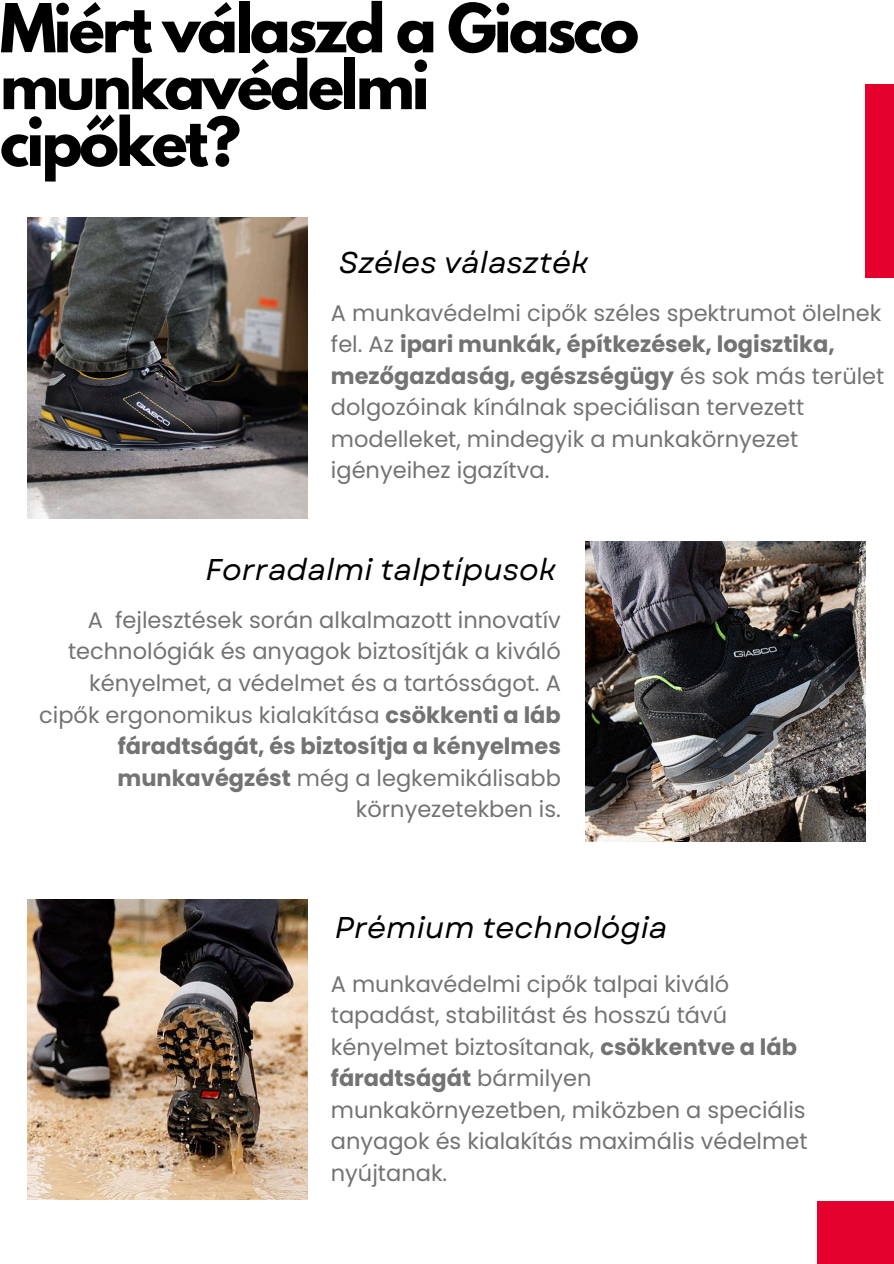
<style>
.page{position:relative;width:894px;height:1264px;background:#fff}
.page>*{position:absolute;margin:0;border:0;box-sizing:border-box;transform-origin:0 0}
.t1{font:700 59.85px/56.8px "League Spartan";letter-spacing:-.05em;color:#000}
.t2{font:italic 30px "Garet";color:#000}
.t3{font:22.5px/31.5px "Poppins";color:#737373}
.s1{font-weight:700}
</style>
<div class="page">
<img style="left:27px;top:218px;width:280px;height:300px">
<img style="left:585px;top:541px;width:280px;height:300px">
<div style="left:864px;top:84px;width:29px;height:193px;background:#e4012d"></div>
<div style="left:816px;top:1200px;width:77px;height:63px;background:#e4012d"></div>
<img style="left:27px;top:899px;width:280px;height:300px">
<p class="t1" style="left:0;top:7px;width:640px">Miért válaszd a Giasco munkavédelmi cipőket?</p>
<h2 class="t2" style="left:339px;top:241px;width:251px">Széles választék</h2>
<h2 class="t3" style="left:331px;top:297px;width:555px">A munkavédelmi cipők széles spektrumot ölelnek fel. Az <span class="s1">ipari munkák, építkezések, logisztika, mezőgazdaság, egészségügy</span> és sok más terület dolgozóinak kínálnak speciálisan tervezett modelleket, mindegyik a munkakörnyezet igényeihez igazítva.</h2>
<p class="t2" style="left:205px;top:548px;width:352px">Forradalmi talptípusok</p>
<p class="t3" style="left:39px;top:604px;width:523px;text-align:right">A fejlesztések során alkalmazott innovatív technológiák és anyagok biztosítják a kiváló kényelmet, a védelmet és a tartósságot. A cipők ergonomikus kialakítása <span class="s1">csökkenti a láb fáradtságát, és biztosítja a kényelmes munkavégzést</span> még a legkemikálisabb környezetekben is.</p>
<h2 class="t2" style="left:335px;top:906px;width:334px">Prémium technológia</h2>
<p class="t3" style="left:331px;top:967px;width:478px">A munkavédelmi cipők talpai kiváló tapadást, stabilitást és hosszú távú kényelmet biztosítanak, <span class="s1">csökkentve a láb fáradtságát</span> bármilyen munkakörnyezetben, miközben a speciális anyagok és kialakítás maximális védelmet nyújtanak.</p>
</div>
